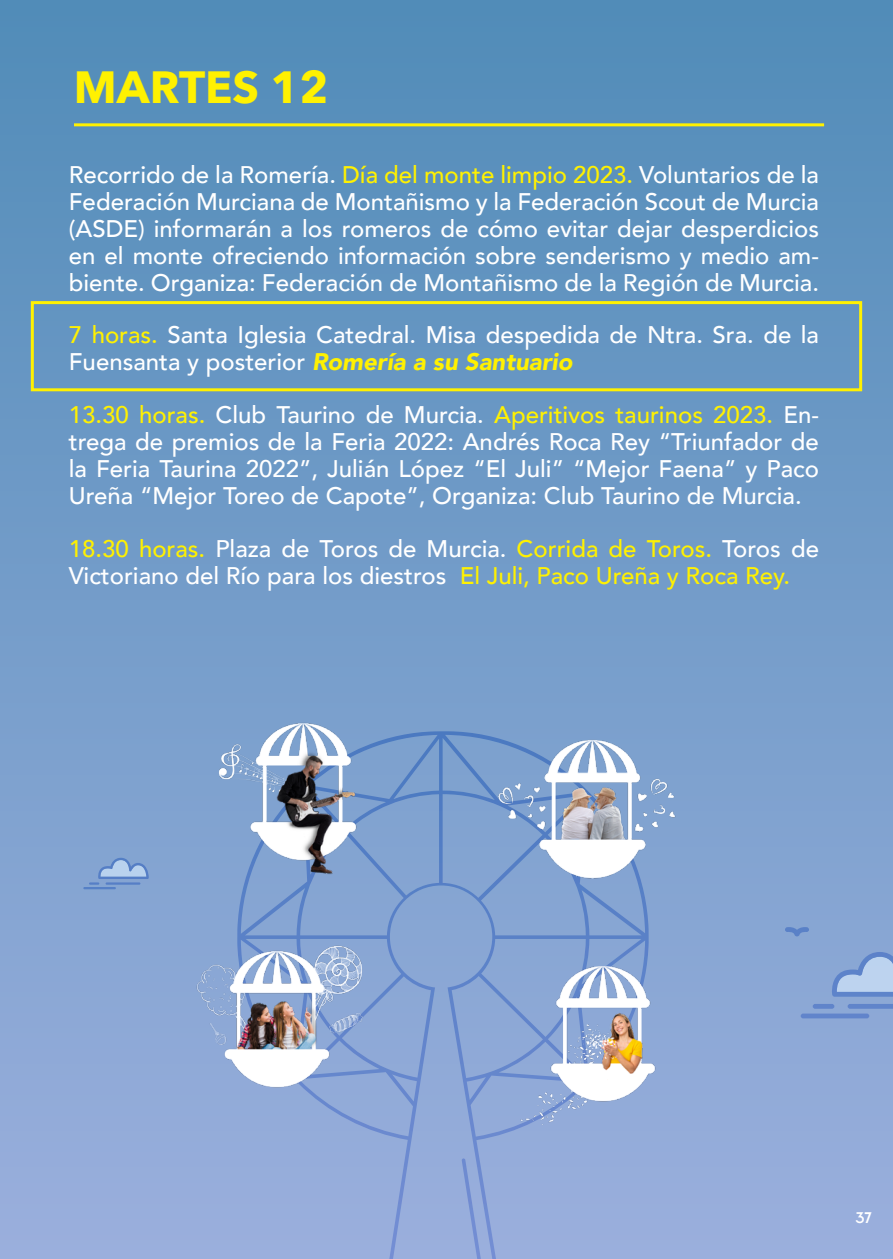
<style>
.page{position:relative;width:893px;height:1259px;background:#fff}
.page>*{position:absolute;margin:0;border:0;box-sizing:border-box;transform-origin:0 0}
.t1{font:700 45px "Avenir Next";color:#fff101}
.t2{font:500 24px/27px "Avenir";color:#fff;text-align:justify}
.t3{font:700 15px "Cherione";color:#fff}
.s1{color:#fff101}
.s2{font-weight:900;font-style:italic;color:#fff101}
</style>
<div class="page">
<div style="left:0;top:0;width:893px;height:1259px;background:linear-gradient(to bottom,#518cb7,#9bafdd)"></div>
<hr style="left:74px;top:123px;width:750px;height:3px;background:#fff101">
<div style="left:31px;top:301px;width:831px;height:90px;border:3px solid #fff101"></div>
<svg style="left:237px;top:731px;width:412px;height:528px;background:#8ca6d6"></svg>
<img style="left:199px;top:707px;width:191px;height:182px">
<img style="left:510px;top:956px;width:164px;height:177px">
<img style="left:195px;top:929px;width:177px;height:164px">
<img style="left:471px;top:734px;width:232px;height:149px">
<svg style="left:785px;top:927px;width:24px;height:9px"></svg>
<svg style="left:831px;top:952px;width:62px;height:44px;background:#98b4df"></svg>
<svg style="left:848px;top:1004px;width:45px;height:4px"></svg>
<div style="left:801px;top:1013px;width:68px;height:5px;background:#6184cb;border-radius:2px"></div>
<hr style="left:813px;top:1004px;width:21px;height:4px;background:#6084ca;border-radius:2px">
<hr style="left:83px;top:887px;width:33px;height:2px;background:#4e4a5c">
<svg style="left:89px;top:858px;width:60px;height:26px;background:#88a8d7"></svg>
<p class="t1" style="left:74px;top:48px;width:256px">MARTES 12</p>
<p class="t2" style="left:69px;top:159px;width:752px">Recorrido de la Romería. <span class="s1">Día del monte limpio 2023.</span> Voluntarios de la Federación Murciana de Montañismo y la Federación Scout de Murcia (ASDE) informarán a los romeros de cómo evitar dejar desperdicios en el monte ofreciendo información sobre senderismo y medio am&shy;biente. Organiza: Federación de Montañismo de la Región de Murcia.</p>
<p class="t2" style="left:69px;top:320px;width:752px"><span class="s1">7 horas.</span> Santa Iglesia Catedral. Misa despedida de Ntra. Sra. de la<br>Fuensanta y posterior <span class="s2">Romería a su Santuario</span></p>
<p class="t2" style="left:69px;top:400px;width:752px"><span class="s1">13.30 horas.</span> Club Taurino de Murcia. <span class="s1">Aperitivos taurinos 2023.</span> En&shy;trega de premios de la Feria 2022: Andrés Roca Rey “Triunfador de la Feria Taurina 2022”, Julián López “El Juli” “Mejor Faena” y Paco Ureña “Mejor Toreo de Capote”, Organiza: Club Taurino de Murcia.</p>
<p class="t2" style="left:69px;top:534px;width:752px"><span class="s1">18.30 horas.</span> Plaza de Toros de Murcia. <span class="s1">Corrida de Toros.</span> Toros de<br>Victoriano del Río para los diestros <span class="s1">El Juli, Paco Ureña y Roca Rey.</span></p>
<p class="t3" style="left:855px;top:1206px;width:19px">37</p>
</div>
